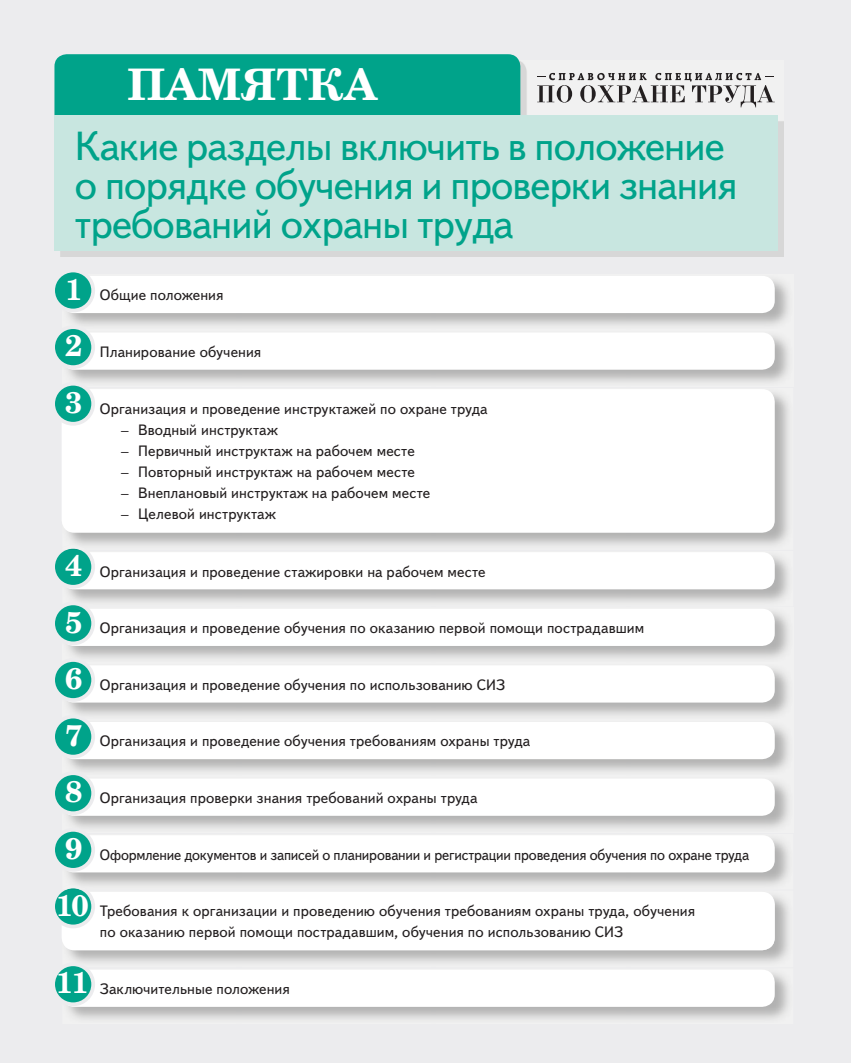
<style>
.page{position:relative;width:851px;height:1063px;background:#fff}
.page>*{position:absolute;margin:0;border:0;box-sizing:border-box;transform-origin:0 0}
.t1{font:700 43.5px "Century Schlbk Cyr";color:#fff}
.t2{font:40.5px/39px "Text Book C";letter-spacing:-.02em;color:#00a38a}
.t3{font:700 30px "Century Schlbk Cyr";color:#fff}
.t4{font:15px/21px "Text Book C";letter-spacing:.005em;color:#231f20}
.t5{font:15px "Text Book C";letter-spacing:.005em;color:#231f20;scale:.96 1}
.s1{font-family:"Century Schlbk Cyr";font-weight:700;font-size:30px;color:#fff}
.s2{font-family:"Century Schlbk Cyr"}
</style>
<div class="page">
<div style="left:0;top:0;width:850px;height:1063px;background:#ececee"></div>
<img style="left:60px;top:61px;width:723px;height:196px">
<div style="left:54px;top:54px;width:466px;height:85px;background:#00a38a;border-radius:12px"></div>
<div style="left:54px;top:115px;width:723px;height:136px;background:#c8e6e0"></div>
<svg style="left:537px;top:73px;width:237px;height:34px"></svg>
<img style="left:62px;top:276px;width:726px;height:743px">
<div style="left:62px;top:276px;width:712px;height:37px;background:#fff;border-radius:13px"></div>
<div style="left:53px;top:270px;width:40px;height:41px;background:#00a38a;border-radius:50%"></div>
<div style="left:51px;top:269px;width:44px;height:43px;border:4px solid #ececee;border-radius:50%"></div>
<div style="left:62px;top:332px;width:712px;height:38px;background:#fff;border-radius:13px"></div>
<div style="left:53px;top:327px;width:40px;height:40px;background:#00a38a;border-radius:50%"></div>
<div style="left:51px;top:325px;width:44px;height:44px;border:4px solid #ececee;border-radius:50%"></div>
<div style="left:62px;top:552px;width:712px;height:37px;background:#fff;border-radius:13px"></div>
<div style="left:62px;top:609px;width:712px;height:37px;background:#fff;border-radius:13px"></div>
<div style="left:53px;top:603px;width:40px;height:40px;background:#00a38a;border-radius:50%"></div>
<div style="left:51px;top:601px;width:44px;height:44px;border:4px solid #ececee;border-radius:50%"></div>
<div style="left:62px;top:665px;width:712px;height:38px;background:#fff;border-radius:13px"></div>
<div style="left:53px;top:660px;width:40px;height:40px;background:#00a38a;border-radius:50%"></div>
<div style="left:51px;top:658px;width:44px;height:44px;border:4px solid #ececee;border-radius:50%"></div>
<div style="left:62px;top:722px;width:712px;height:37px;background:#fff;border-radius:13px"></div>
<div style="left:53px;top:717px;width:40px;height:40px;background:#00a38a;border-radius:50%"></div>
<div style="left:51px;top:715px;width:44px;height:44px;border:4px solid #ececee;border-radius:50%"></div>
<div style="left:62px;top:779px;width:712px;height:37px;background:#fff;border-radius:13px"></div>
<div style="left:53px;top:773px;width:40px;height:40px;background:#00a38a;border-radius:50%"></div>
<div style="left:51px;top:771px;width:44px;height:44px;border:4px solid #ececee;border-radius:50%"></div>
<div style="left:62px;top:892px;width:712px;height:58px;background:#fff;border-radius:13px"></div>
<div style="left:62px;top:970px;width:712px;height:37px;background:#fff;border-radius:13px"></div>
<div style="left:53px;top:964px;width:40px;height:40px;background:#00a38a;border-radius:50%"></div>
<div style="left:51px;top:962px;width:44px;height:44px;border:4px solid #ececee;border-radius:50%"></div>
<svg style="left:55px;top:885px;width:40px;height:43px"></svg>
<img style="left:62px;top:885px;width:25px;height:5px">
<div style="left:62px;top:835px;width:712px;height:37px;background:#fff;border-radius:13px"></div>
<div style="left:53px;top:830px;width:40px;height:40px;background:#00a38a;border-radius:50%"></div>
<div style="left:51px;top:828px;width:44px;height:44px;border:4px solid #ececee;border-radius:50%"></div>
<svg style="left:55px;top:545px;width:40px;height:44px"></svg>
<img style="left:62px;top:545px;width:25px;height:5px">
<div style="left:62px;top:389px;width:712px;height:144px;background:#fff;border-radius:13px"></div>
<div style="left:53px;top:384px;width:40px;height:40px;background:#00a38a;border-radius:50%"></div>
<div style="left:51px;top:382px;width:44px;height:44px;border:4px solid #ececee;border-radius:50%"></div>
<h1 class="t1" style="left:127px;top:57px;width:251px">ПАМЯТКА</h1>
<h2 class="t2" style="left:75px;top:127px;width:664px">Какие разделы включить в положение о порядке обучения и проверки знания требований охраны труда</h2>
<p class="t4" style="left:65px;top:285px;width:160px"><span class="s1">1</span> Общие положения</p>
<p class="t4" style="left:65px;top:341px;width:198px"><span class="s1">2</span> Планирование обучения</p>
<h3 class="t3" style="left:65px;top:383px;width:19px">3</h3>
<p class="t4" style="left:100px;top:398px;width:389px">Организация и проведение инструктажей по охране труда</p>
<p class="t4" style="left:121px;top:419px;width:158px"><span class="s2">–</span> Вводный инструктаж</p>
<p class="t4" style="left:121px;top:440px;width:295px"><span class="s2">–</span> Первичный инструктаж на рабочем месте</p>
<p class="t4" style="left:121px;top:461px;width:295px"><span class="s2">–</span> Повторный инструктаж на рабочем месте</p>
<p class="t4" style="left:121px;top:482px;width:310px"><span class="s2">–</span> Внеплановый инструктаж на рабочем месте</p>
<p class="t4" style="left:121px;top:503px;width:156px"><span class="s2">–</span> Целевой инструктаж</p>
<p class="t4" style="left:65px;top:561px;width:422px"><span class="s1">4</span> Организация и проведение стажировки на рабочем месте</p>
<p class="t4" style="left:65px;top:618px;width:580px"><span class="s1">5</span> Организация и проведение обучения по оказанию первой помощи пострадавшим</p>
<p class="t4" style="left:65px;top:674px;width:441px"><span class="s1">6</span> Организация и проведение обучения по использованию СИЗ</p>
<p class="t4" style="left:65px;top:731px;width:466px"><span class="s1">7</span> Организация и проведение обучения требованиям охраны труда</p>
<p class="t4" style="left:65px;top:788px;width:414px"><span class="s1">8</span> Организация проверки знания требований охраны труда</p>
<p class="t5" style="left:65px;top:846px;width:714px"><span class="s1">9</span> Оформление документов и записей о планировании и регистрации проведения обучения по охране труда</p>
<h3 class="t3" style="left:56px;top:886px;width:34px">10</h3>
<p class="t4" style="left:100px;top:901px;width:596px">Требования к организации и проведению обучения требованиям охраны труда, обучения по оказанию первой помощи пострадавшим, обучения по использованию СИЗ</p>
<p class="t4" style="left:56px;top:979px;width:235px"><span class="s1">11</span> Заключительные положения</p>
</div>
